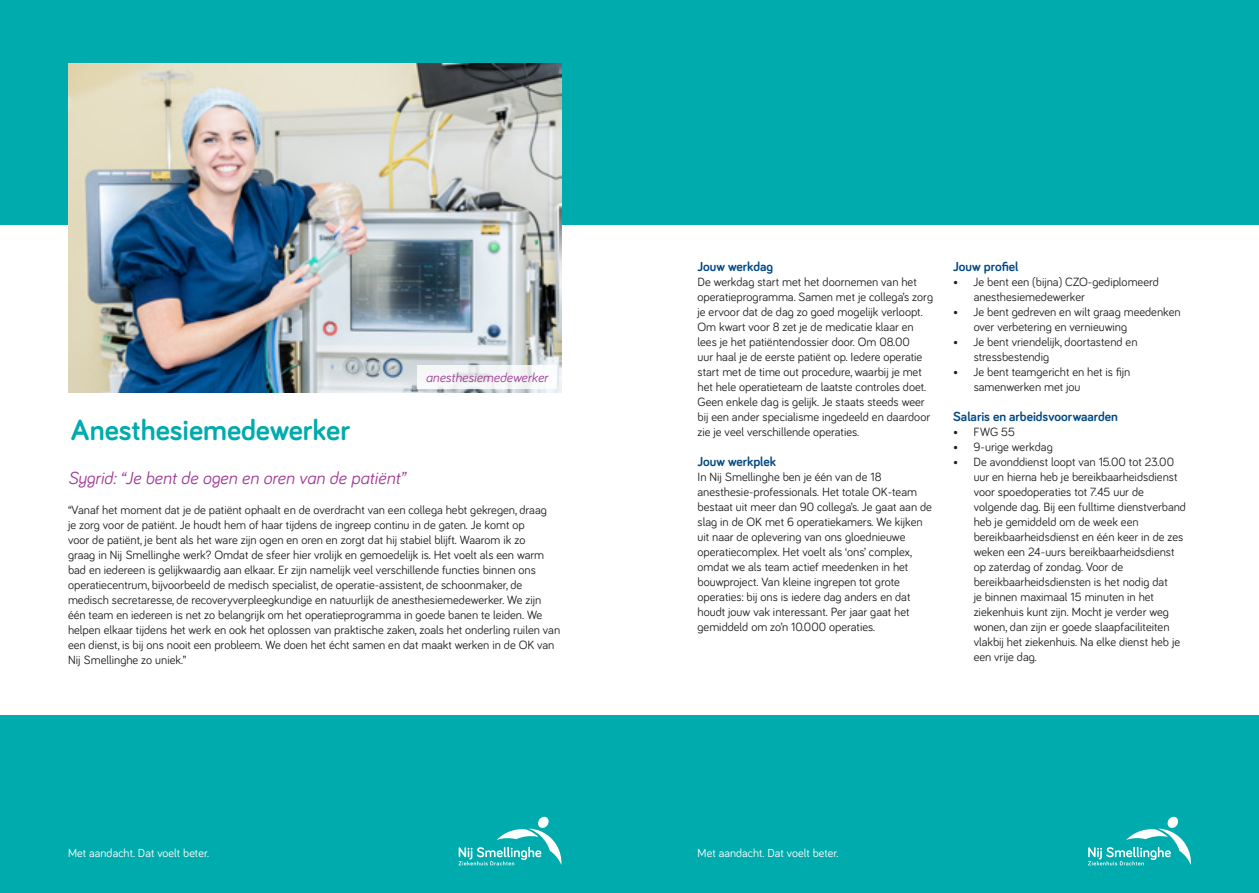
<style>
.page{position:relative;width:1259px;height:893px;background:#fff}
.page>*{position:absolute;margin:0;border:0;box-sizing:border-box;transform-origin:0 0}
.Plat{font:700 30px "Bariol";color:#00abad}
.quote{font:italic 18px "Bariol";color:#a13b96}
.Bold{font:700 13.5px "Bariol";color:#004883}
.quote-2{font:italic 13.5px "Bariol";color:#a13b96}
.Plat-2{font:12.3px/15px "Bariol";color:#231f20}
.t1{font:12px "Bariol";letter-spacing:.005em;color:#fff}
</style>
<div class="page">
<div style="left:0;top:0;width:629px;height:893px;background:#00abad"></div>
<div style="left:629px;top:0;width:630px;height:893px;background:#00abad"></div>
<div style="left:0;top:225px;width:1259px;height:489px;background:#fff"></div>
<img style="left:68px;top:64px;width:493px;height:329px">
<svg style="left:417px;top:365px;width:139px;height:24px;fill:#f5f7f7"></svg>
<svg style="left:458px;top:817px;width:103px;height:48px"></svg>
<svg style="left:1088px;top:817px;width:103px;height:48px"></svg>
<p class="quote-2" style="left:426px;top:369px;width:124px">anesthesiemedewerker</p>
<p class="Plat" style="left:71px;top:410px;width:280px">Anesthesiemedewerker</p>
<p class="quote" style="left:68px;top:465px;width:339px">Sygrid: “Je bent de ogen en oren van de patiënt”</p>
<p class="Plat-2" style="left:68px;top:501px;width:493px">“Vanaf het moment dat je de patiënt ophaalt en de overdracht van een collega hebt gekregen, draag<br>je zorg voor de patiënt. Je houdt hem of haar tijdens de ingreep continu in de gaten. Je komt op<br>voor de patiënt, je bent als het ware zijn ogen en oren en zorgt dat hij stabiel blijft. Waarom ik zo<br>graag in Nij Smellinghe werk? Omdat de sfeer hier vrolijk en gemoedelijk is. Het voelt als een warm bad en iedereen is gelijkwaardig aan elkaar. Er zijn namelijk veel verschillende functies binnen ons operatiecentrum, bijvoorbeeld de medisch specialist, de operatie-assistent, de schoonmaker, de medisch secretaresse, de recoveryverpleegkundige en natuurlijk de anesthesiemedewerker. We zijn één team en iedereen is net zo belangrijk om het operatieprogramma in goede banen te leiden. We helpen elkaar tijdens het werk en ook het oplossen van praktische zaken, zoals het onderling ruilen van een dienst, is bij ons nooit een probleem. We doen het écht samen en dat maakt werken in de OK van Nij Smellinghe zo uniek.”</p>
<p class="Bold" style="left:697px;top:257px;width:77px">Jouw werkdag</p>
<p class="Plat-2" style="left:697px;top:274px;width:237px">De werkdag start met het doornemen van het operatieprogramma. Samen met je collega’s zorg je ervoor dat de dag zo goed mogelijk verloopt.<br>Om kwart voor 8 zet je de medicatie klaar en lees je het patiëntendossier door. Om 08.00<br>uur haal je de eerste patiënt op. Iedere operatie start met de time out procedure, waarbij je met het hele operatieteam de laatste controles doet.<br>Geen enkele dag is gelijk. Je staats steeds weer bij een ander specialisme ingedeeld en daardoor zie je veel verschillende operaties.</p>
<p class="Bold" style="left:697px;top:452px;width:80px">Jouw werkplek</p>
<p class="Plat-2" style="left:697px;top:469px;width:236px">In Nij Smellinghe ben je één van de 18 anesthesie-professionals. Het totale OK-team bestaat uit meer dan 90 collega’s. Je gaat aan de slag in de OK met 6 operatiekamers. We kijken uit naar de oplevering van ons gloednieuwe operatiecomplex. Het voelt als ‘ons’ complex, omdat we als team actief meedenken in het bouwproject. Van kleine ingrepen tot grote operaties: bij ons is iedere dag anders en dat houdt jouw vak interessant. Per jaar gaat het gemiddeld om zo’n 10.000 operaties.</p>
<p class="Bold" style="left:953px;top:257px;width:67px">Jouw profiel</p>
<p class="Plat-2" style="left:973px;top:274px;width:187px;text-indent:-20px">• Je bent een (bijna) CZO-gediplomeerd anesthesiemedewerker</p>
<p class="Plat-2" style="left:973px;top:304px;width:208px;text-indent:-20px">• Je bent gedreven en wilt graag meedenken over verbetering en vernieuwing</p>
<p class="Plat-2" style="left:973px;top:334px;width:165px;text-indent:-20px">• Je bent vriendelijk, doortastend en stressbestendig</p>
<p class="Plat-2" style="left:973px;top:364px;width:158px;text-indent:-20px">• Je bent teamgericht en het is fijn samenwerken met jou</p>
<p class="Bold" style="left:953px;top:407px;width:166px">Salaris en arbeidsvoorwaarden</p>
<p class="Plat-2" style="left:953px;top:424px;width:63px">• FWG 55</p>
<p class="Plat-2" style="left:953px;top:439px;width:101px">• 9-urige werkdag</p>
<p class="Plat-2" style="left:973px;top:454px;width:214px;text-indent:-20px">• De avonddienst loopt van 15.00 tot 23.00 uur en hierna heb je bereikbaarheidsdienst voor spoedoperaties tot 7.45 uur de volgende dag. Bij een fulltime dienstverband heb je gemiddeld om de week een bereikbaarheidsdienst en één keer in de zes weken een 24-uurs bereikbaarheidsdienst op zaterdag of zondag. Voor de bereikbaarheidsdiensten is het nodig dat<br>je binnen maximaal 15 minuten in het ziekenhuis kunt zijn. Mocht je verder weg wonen, dan zijn er goede slaapfaciliteiten vlakbij het ziekenhuis. Na elke dienst heb je een vrije dag.</p>
<p class="t1" style="left:68px;top:845px;width:142px">Met aandacht. Dat voelt beter.</p>
<p class="t1" style="left:697px;top:845px;width:142px">Met aandacht. Dat voelt beter.</p>
</div>
